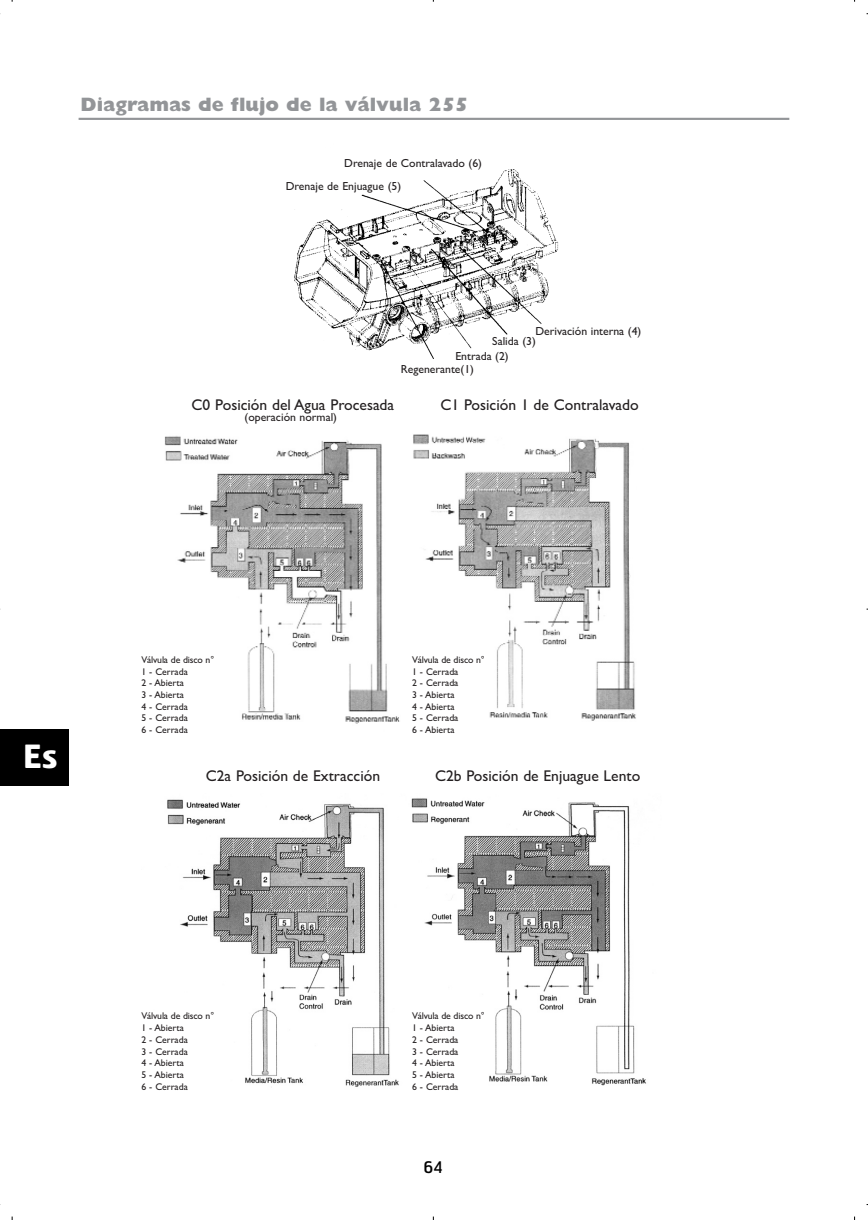
<style>
.page{position:relative;width:868px;height:1220px;background:#fff}
.page>*{position:absolute;margin:0;border:0;box-sizing:border-box;transform-origin:0 0}
.t1{font:700 32px "Hermes";color:#fff}
.t2{font:800 19.4px "Gill Sans";color:#939598}
.t3{font:16px "Hermes";color:#000}
.t4{font:15.6px "Gill Sans";color:#231f20}
.t5{font:11.6px/22.8px "Gill Sans";color:#231f20}
.t6{font:9.8px/11.6px "Gill Sans";color:#231f20}
</style>
<div class="page">
<hr style="left:79px;top:118px;width:710px;height:2px;background:#939598">
<img style="left:294px;top:169px;width:265px;height:190px">
<img style="left:164px;top:434px;width:472px;height:290px">
<img style="left:167px;top:798px;width:479px;height:289px">
<div style="left:139px;top:654px;width:78px;height:85px;background:#fff"></div>
<div style="left:410px;top:654px;width:77px;height:85px;background:#fff"></div>
<div style="left:139px;top:1011px;width:78px;height:85px;background:#fff"></div>
<div style="left:410px;top:1011px;width:77px;height:85px;background:#fff"></div>
<div style="left:0;top:729px;width:69px;height:57px;background:#000"></div>
<h2 class="t2" style="left:81px;top:98px;width:389px">Diagramas de flujo de la válvula 255</h2>
<p class="t5" style="left:286px;top:153px;width:198px;text-indent:58px">Drenaje de Contralavado (6)<br>Drenaje de Enjuague (5)</p>
<p class="t5" style="left:492px;top:327px;width:150px;line-height:10.6px;text-indent:43px">Derivación interna (4)<br>Salida (3)</p>
<p class="t5" style="left:455px;top:346px;width:55px">Entrada (2)</p>
<p class="t5" style="left:400px;top:359px;width:75px">Regenerante(1)</p>
<h3 class="t4" style="left:191px;top:399px;width:204px">C0 Posición del Agua Procesada</h3>
<p class="t5" style="left:244px;top:407px;width:94px">(operación normal)</p>
<h3 class="t4" style="left:440px;top:399px;width:200px">C1 Posición 1 de Contralavado</h3>
<h1 class="t1" style="left:23px;top:743px;width:36px">Es</h1>
<p class="t6" style="left:141px;top:655px;width:74px">Válvula de disco n°<br>1 - Cerrada<br>2 - Abierta<br>3 - Abierta<br>4 - Cerrada<br>5 - Cerrada<br>6 - Cerrada</p>
<p class="t6" style="left:412px;top:655px;width:74px">Válvula de disco n°<br>1 - Cerrada<br>2 - Cerrada<br>3 - Abierta<br>4 - Abierta<br>5 - Cerrada<br>6 - Abierta</p>
<h3 class="t4" style="left:206px;top:770px;width:176px">C2a Posición de Extracción</h3>
<h3 class="t4" style="left:435px;top:770px;width:207px">C2b Posición de Enjuague Lento</h3>
<p class="t6" style="left:141px;top:1011px;width:74px">Válvula de disco n°<br>1 - Abierta<br>2 - Cerrada<br>3 - Cerrada<br>4 - Abierta<br>5 - Abierta<br>6 - Cerrada</p>
<p class="t6" style="left:412px;top:1011px;width:74px">Válvula de disco n°<br>1 - Abierta<br>2 - Cerrada<br>3 - Cerrada<br>4 - Abierta<br>5 - Abierta<br>6 - Cerrada</p>
<h3 class="t3" style="left:423px;top:1161px;width:21px">64</h3>
</div>
